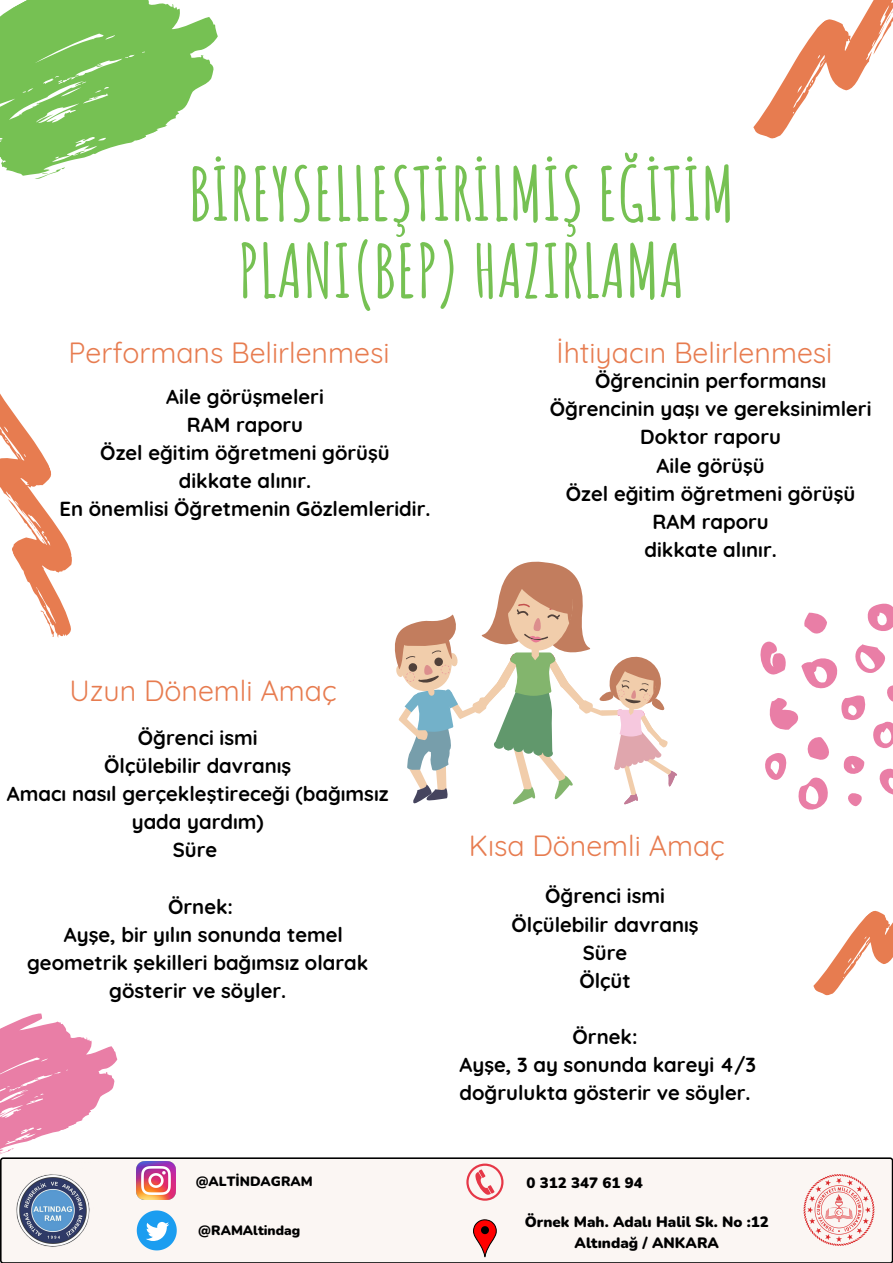
<style>
.page{position:relative;width:893px;height:1263px;background:#fff}
.page>*{position:absolute;margin:0;border:0;box-sizing:border-box;transform-origin:0 0}
.t1{font:700 73.12px/77.1px "Amatic SC";color:#76c153;text-align:center}
.t2{font:28.5px "Quicksand";color:#e77c50}
.t3{font:700 20.25px/28.1px "Quicksand";color:#000;text-align:center}
.t4{font:900 15px/20.9px "Nunito";color:#000;text-align:center}
.t5{font:900 13.5px "Nunito";color:#000}
</style>
<div class="page">
<svg style="left:0;top:393px;width:72px;height:245px"></svg>
<svg style="left:0;top:0;width:218px;height:176px;fill:#76c153"></svg>
<svg style="left:35px;top:166px;width:32px;height:13px"></svg>
<svg style="left:867px;top:604px;width:26px;height:27px"></svg>
<svg style="left:804px;top:613px;width:23px;height:21px"></svg>
<svg style="left:760px;top:641px;width:133px;height:169px"></svg>
<svg style="left:0;top:1013px;width:118px;height:142px"></svg>
<svg style="left:813px;top:910px;width:80px;height:86px"></svg>
<svg style="left:753px;top:0;width:140px;height:139px"></svg>
<svg style="left:394px;top:562px;width:283px;height:242px"></svg>
<div style="left:0;top:1157px;width:893px;height:106px;background:#fbf6f3"></div>
<img style="left:4px;top:1161px;width:98px;height:99px">
<img style="left:137px;top:1161px;width:38px;height:38px">
<svg style="left:137px;top:1210px;width:40px;height:40px"></svg>
<svg style="left:466px;top:1163px;width:37px;height:38px"></svg>
<svg style="left:473px;top:1219px;width:23px;height:38px"></svg>
<img style="left:797px;top:1174px;width:81px;height:71px">
<p class="t1" style="left:188px;top:154px;width:548px">BİREYSELLEŞTİRİLMİŞ EĞİTİM<br>PLANI(BEP) HAZIRLAMA</p>
<p class="t2" style="left:69px;top:334px;width:319px">Performans Belirlenmesi</p>
<p class="t3" style="left:166px;top:382px;width:157px">Aile görüşmeleri</p>
<p class="t3" style="left:187px;top:410px;width:118px">RAM raporu</p>
<p class="t3" style="left:100px;top:438px;width:291px">Özel eğitim öğretmeni görüşü</p>
<p class="t3" style="left:179px;top:466px;width:134px">dikkate alınır.</p>
<p class="t3" style="left:60px;top:494px;width:372px">En önemlisi Öğretmenin Gözlemleridir.</p>
<p class="t2" style="left:556px;top:334px;width:273px">İhtiyacın Belirlenmesi</p>
<p class="t3" style="left:595px;top:366px;width:233px">Öğrencinin performansı</p>
<p class="t3" style="left:550px;top:395px;width:321px">Öğrencinin yaşı ve gereksinimleri</p>
<p class="t3" style="left:640px;top:423px;width:142px">Doktor raporu</p>
<p class="t3" style="left:656px;top:451px;width:110px">Aile görüşü</p>
<p class="t3" style="left:566px;top:479px;width:291px">Özel eğitim öğretmeni görüşü</p>
<p class="t3" style="left:652px;top:507px;width:118px">RAM raporu</p>
<p class="t3" style="left:644px;top:535px;width:134px">dikkate alınır.</p>
<p class="t2" style="left:70px;top:672px;width:268px">Uzun Dönemli Amaç</p>
<p class="t3" style="left:138px;top:723px;width:119px">Öğrenci ismi</p>
<p class="t3" style="left:104px;top:751px;width:189px">Ölçülebilir davranış</p>
<p class="t3" style="left:7px;top:779px;width:383px">Amacı nasıl gerçekleştireceği (bağımsız yada yardım)</p>
<p class="t3" style="left:173px;top:836px;width:46px">Süre</p>
<p class="t3" style="left:168px;top:892px;width:67px">Örnek:</p>
<p class="t3" style="left:27px;top:920px;width:343px">Ayşe, bir yılın sonunda temel geometrik şekilleri bağımsız olarak gösterir ve söyler.</p>
<p class="t5" style="left:196px;top:1173px;width:119px">@ALTİNDAGRAM</p>
<p class="t5" style="left:198px;top:1221px;width:103px">@RAMAltindag</p>
<p class="t2" style="left:469px;top:828px;width:258px">Kısa Dönemli Amaç</p>
<p class="t3" style="left:545px;top:882px;width:119px">Öğrenci ismi</p>
<p class="t3" style="left:511px;top:910px;width:189px">Ölçülebilir davranış</p>
<p class="t3" style="left:583px;top:938px;width:46px">Süre</p>
<p class="t3" style="left:579px;top:966px;width:53px">Ölçüt</p>
<p class="t3" style="left:572px;top:1022px;width:67px">Örnek:</p>
<p class="t3" style="left:459px;top:1051px;width:298px;text-align:left">Ayşe, 3 ay sonunda kareyi 4/3 doğrulukta gösterir ve söyler.</p>
<p class="t4" style="left:526px;top:1172px;width:118px">0 312 347 61 94</p>
<p class="t4" style="left:525px;top:1211px;width:246px">Örnek Mah. Adalı Halil Sk. No :12<br>Altındağ / ANKARA</p>
</div>
